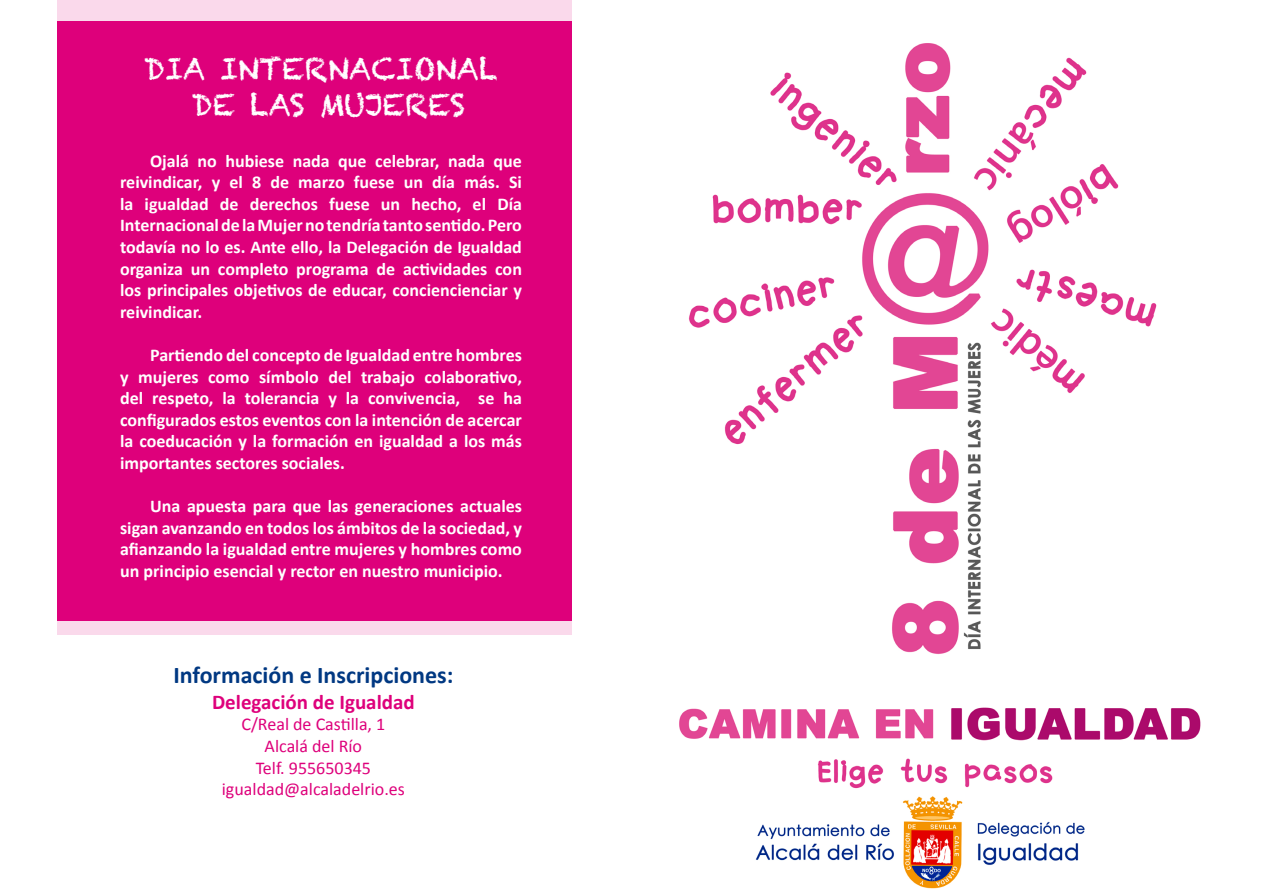
<style>
.page{position:relative;width:1263px;height:893px;background:#fff}
.page>*{position:absolute;margin:0;border:0;box-sizing:border-box;transform-origin:0 0}
.t1{font:30px/36px "Chalkduster";color:#fff;text-align:center}
.t2{font:700 24px "Calibri";color:#003882}
.t3{font:700 21px "Calibri";color:#de007b}
.t4{font:700 18px/21.6px "Calibri";color:#fff;text-align:justify}
.t5{font:18px/21.6px "Calibri";color:#de007b;text-align:center}
</style>
<div class="page">
<div style="left:58px;top:0;width:514px;height:634px;background:#fad9eb"></div>
<div style="left:58px;top:21px;width:514px;height:599px;background:#de007b"></div>
<img style="left:679px;top:43px;width:522px;height:846px">
<h1 class="t1" style="left:144px;top:51px;width:355px">DIA INTERNACIONAL<br>DE LAS MUJERES</h1>
<p class="t4" style="left:120px;top:150px;width:403px;text-indent:30px">Ojalá no hubiese nada que celebrar, nada que reivindicar, y el 8 de marzo fuese un día más. Si la igualdad de derechos fuese un hecho, el Día Internacional de la Mujer no tendría tanto sentido. Pero todavía no lo es. Ante ello, la Delegación de Igualdad organiza un completo programa de actividades con los principales objetivos de educar, conciencienciar y reivindicar.</p>
<p class="t4" style="left:120px;top:344px;width:403px;text-indent:30px">Partiendo del concepto de Igualdad entre hombres y mujeres como símbolo del trabajo colaborativo, del respeto, la tolerancia y la convivencia, se ha configurados estos eventos con la intención de acercar la coeducación y la formación en igualdad a los más importantes sectores sociales.</p>
<p class="t4" style="left:120px;top:495px;width:403px;text-indent:30px">Una apuesta para que las generaciones actuales sigan avanzando en todos los ámbitos de la sociedad, y afianzando la igualdad entre mujeres y hombres como un principio esencial y rector en nuestro municipio.</p>
<h2 class="t2" style="left:173px;top:660px;width:282px">Información e Inscripciones:</h2>
<p class="t3" style="left:212px;top:688px;width:204px">Delegación de Igualdad</p>
<p class="t5" style="left:222px;top:714px;width:184px">C/Real de Castilla, 1<br>Alcalá del Río<br>Telf. 955650345 igualdad@alcaladelrio.es</p>
</div>
